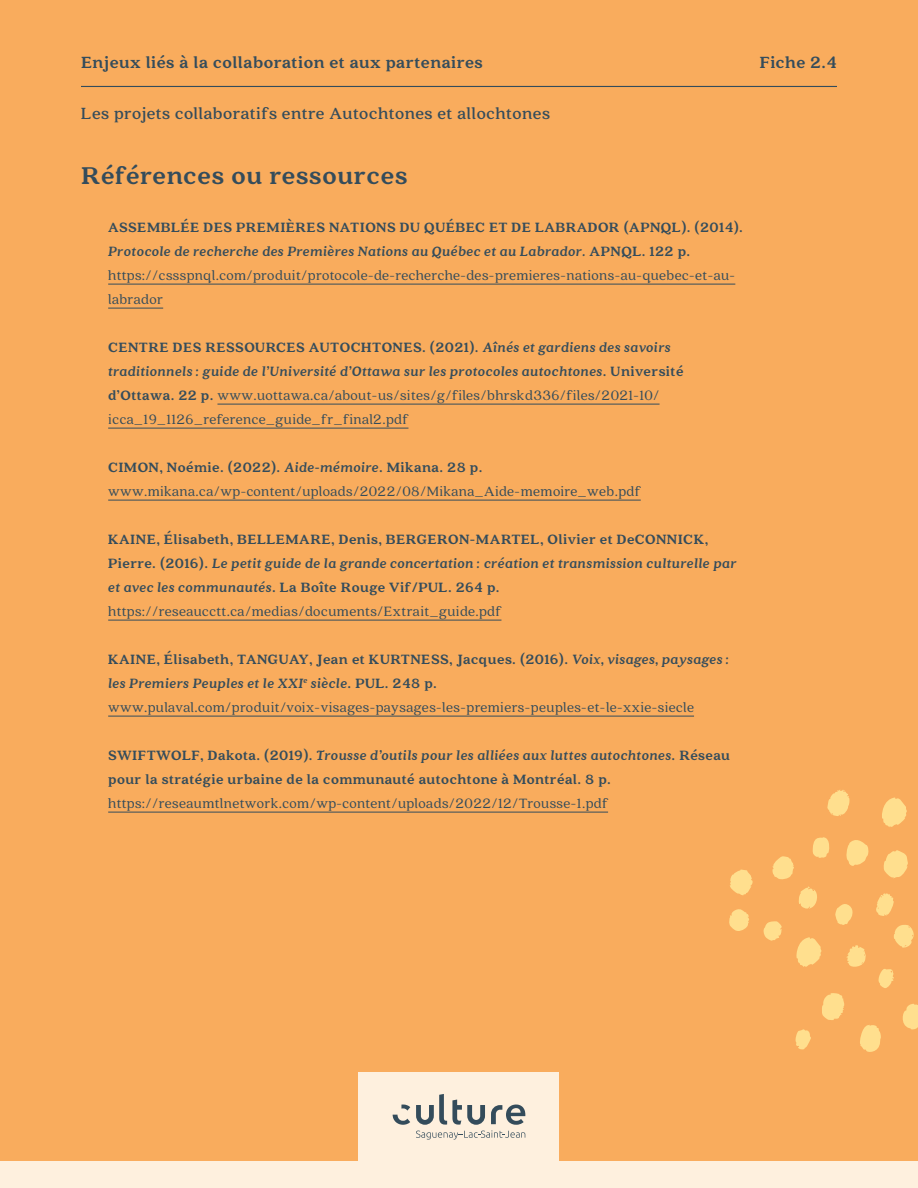
<style>
.page{position:relative;width:918px;height:1188px;background:#f9ac5d}
.page>*{position:absolute;margin:0;border:0;box-sizing:border-box;transform-origin:0 0}
.t1{font:900 27px "Quincy CF";letter-spacing:.025em;color:#344c5b}
.Titre{font:700 18px "Quincy CF";letter-spacing:.025em;color:#344c5b}
.Titre_chapitre{font:900 18px "Quincy CF";letter-spacing:.025em;color:#344c5b}
.t2{font:900 15px/24px "Quincy CF";letter-spacing:.025em;color:#344c5b}
.t3{font:15px/24px "Quincy CF";letter-spacing:.025em;color:#344c5b}
.s1{font-style:italic}
.s2{font-weight:900}
.s3{font-weight:900;font-style:italic}
.s4{font-weight:400}
</style>
<div class="page">
<div style="left:0;top:1161px;width:918px;height:27px;background:#fef0de"></div>
<hr style="left:108px;top:284px;width:627px;height:1px;background:#344c5b">
<hr style="left:108px;top:308px;width:55px;height:1px;background:#344c5b">
<hr style="left:217px;top:404px;width:443px;height:1px;background:#344c5b">
<hr style="left:108px;top:428px;width:300px;height:1px;background:#344c5b">
<hr style="left:108px;top:500px;width:533px;height:1px;background:#344c5b">
<hr style="left:108px;top:620px;width:393px;height:1px;background:#344c5b">
<hr style="left:108px;top:716px;width:586px;height:1px;background:#344c5b">
<hr style="left:108px;top:812px;width:500px;height:1px;background:#344c5b">
<hr style="left:81px;top:86px;width:756px;height:1px;background:#344c5b">
<div style="left:359px;top:1072px;width:200px;height:116px;background:#fef0de"></div>
<svg style="left:416px;top:1094px;width:109px;height:46px"></svg>
<svg style="left:393px;top:1105px;width:17px;height:20px"></svg>
<svg style="left:827px;top:790px;width:23px;height:26px"></svg>
<svg style="left:882px;top:797px;width:25px;height:30px"></svg>
<svg style="left:883px;top:850px;width:25px;height:28px"></svg>
<svg style="left:876px;top:893px;width:18px;height:23px"></svg>
<svg style="left:894px;top:925px;width:20px;height:23px"></svg>
<svg style="left:878px;top:969px;width:16px;height:19px"></svg>
<svg style="left:822px;top:993px;width:23px;height:27px"></svg>
<svg style="left:902px;top:1004px;width:16px;height:26px"></svg>
<svg style="left:860px;top:1025px;width:21px;height:27px"></svg>
<svg style="left:795px;top:1029px;width:16px;height:21px"></svg>
<svg style="left:730px;top:869px;width:23px;height:26px"></svg>
<svg style="left:729px;top:909px;width:20px;height:22px"></svg>
<svg style="left:763px;top:837px;width:106px;height:130px"></svg>
<p class="Titre_chapitre" style="left:81px;top:52px;width:403px">Enjeux liés à la collaboration et aux partenaires</p>
<p class="Titre_chapitre" style="left:760px;top:52px;width:79px">Fiche 2.4</p>
<p class="Titre" style="left:81px;top:103px;width:470px">Les projets collaboratifs entre Autochtones et allochtones</p>
<h2 class="t1" style="left:81px;top:159px;width:328px">Références ou ressources</h2>
<p class="t2" style="left:108px;top:215px;width:636px">ASSEMBLÉE DES PREMIÈRES NATIONS DU QUÉBEC ET DE LABRADOR (APNQL). (2014).<br><span class="s1">Protocole de recherche des Premières Nations au Québec et au Labrador.</span> APNQL. 122 p.</p>
<p class="t3" style="left:108px;top:263px;width:629px">https://cssspnql.com/produit/protocole-de-recherche-des-premieres-nations-au-quebec-et-au&shy;labrador</p>
<p class="t3" style="left:108px;top:335px;width:577px"><span class="s2">CENTRE DES RESSOURCES AUTOCHTONES. (2021).</span> <span class="s3">Aînés et gardiens des savoirs traditionnels : guide de l’Université d’Ottawa sur les protocoles autochtones</span><span class="s2">. Université d’Ottawa. 22 p.</span> www.uottawa.ca/about-us/sites/g/files/bhrskd336/files/2021-10/ icca_19_1126_reference_guide_fr_final2.pdf</p>
<p class="t3" style="left:108px;top:455px;width:534px"><span class="s2">CIMON, Noémie. (2022).</span> <span class="s3">Aide-mémoire</span><span class="s2">. Mikana. 28 p. </span>www.mikana.ca/wp-content/uploads/2022/08/Mikana_Aide-memoire_web.pdf</p>
<p class="t2" style="left:108px;top:527px;width:630px">KAINE, Élisabeth, BELLEMARE, Denis, BERGERON-MARTEL, Olivier et DeCONNICK, Pierre. (2016). <span class="s1">Le petit guide de la grande concertation : création et transmission culturelle par et avec les communautés</span>. La Boîte Rouge Vif/PUL. 264 p. <span class="s4">https://reseaucctt.ca/medias/documents/Extrait_guide.pdf</span></p>
<p class="t2" style="left:108px;top:647px;width:623px">KAINE, Élisabeth, TANGUAY, Jean et KURTNESS, Jacques. (2016). <span class="s1">Voix, visages, paysages : les Premiers Peuples et le XXI</span><sup>e</sup> <span class="s1">siècle</span>. PUL. 248 p.</p>
<p class="t3" style="left:108px;top:695px;width:587px">www.pulaval.com/produit/voix-visages-paysages-les-premiers-peuples-et-le-xxie-siecle</p>
<p class="t2" style="left:108px;top:743px;width:623px">SWIFTWOLF, Dakota. (2019). <span class="s1">Trousse d’outils pour les alliées aux luttes autochtones</span>. Réseau pour la stratégie urbaine de la communauté autochtone à Montréal. 8 p. <span class="s4">https://reseaumtlnetwork.com/wp-content/uploads/2022/12/Trousse-1.pdf</span></p>
</div>
